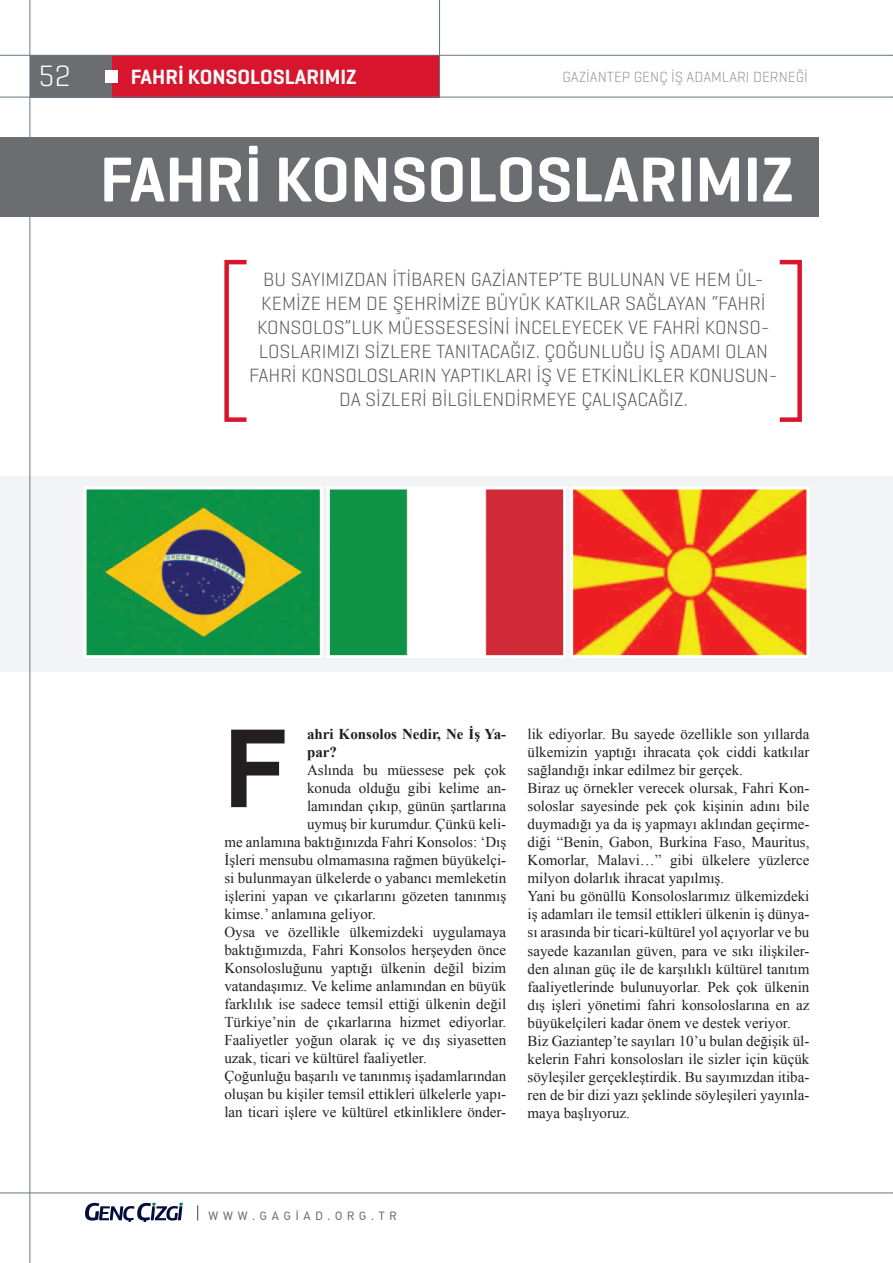
<style>
.page{position:relative;width:893px;height:1263px;background:#fff}
.page>*{position:absolute;margin:0;border:0;box-sizing:border-box;transform-origin:0 0}
.t1{font:700 112.5px "PF Din Display Pro";color:#231f20}
.t2{font:600 64.5px "Geogrotesque";color:#fff}
.t3{font:300 30px "Geogrotesque";color:#fff}
.t4{font:600 21px "Geogrotesque";color:#fff}
.t5{font:300 19.5px/24px "Geogrotesque";color:#57585a}
.t6{font:15px/18px "Times New Roman";color:#231f20}
.t7{font:300 15px "Geogrotesque";color:#939598}
.t8{font:700 15px/18px "Times New Roman";color:#231f20}
.t9{font:12px "PF Din Text Pro";letter-spacing:.4em;color:#6c6d70}
</style>
<div class="page">
<div style="left:0;top:477px;width:893px;height:195px;background:#f2f3f4"></div>
<svg style="left:85px;top:1202px;width:98px;height:20px"></svg>
<svg style="left:197px;top:1205px;width:1px;height:15px"></svg>
<hr style="left:0;top:1192px;width:893px;height:1px;background:#647882">
<div style="left:111px;top:55px;width:329px;height:42px;background:#d7162e"></div>
<div style="left:0;top:137px;width:819px;height:80px;background:#6c6d70"></div>
<div style="left:30px;top:55px;width:81px;height:42px;background:#6c6d70"></div>
<div style="left:105px;top:70px;width:13px;height:13px;background:#fff"></div>
<hr style="left:0;top:55px;width:893px;height:1px;background:#647882">
<hr style="left:30px;top:0;width:1px;height:1263px;background:#647882">
<hr style="left:439px;top:0;width:1px;height:97px;background:#647882">
<hr style="left:0;top:97px;width:893px;height:1px;background:#647882">
<div style="left:224px;top:260px;width:25px;height:162px;border:4px solid #d7162e"></div>
<div style="left:777px;top:260px;width:25px;height:162px;border:4px solid #d7162e"></div>
<img style="left:88px;top:490px;width:231px;height:164px">
<div style="left:84px;top:486px;width:239px;height:172px;border:3px solid #fff"></div>
<img style="left:331px;top:490px;width:231px;height:164px">
<div style="left:327px;top:486px;width:239px;height:172px;border:3px solid #fff"></div>
<img style="left:574px;top:490px;width:231px;height:164px">
<div style="left:570px;top:486px;width:239px;height:172px;border:3px solid #fff"></div>
<h3 class="t3" style="left:38px;top:57px;width:34px">52</h3>
<h3 class="t4" style="left:131px;top:64px;width:227px">FAHRİ KONSOLOSLARIMIZ</h3>
<p class="t7" style="left:562px;top:67px;width:247px">GAZİANTEP GENÇ İŞ ADAMLARI DERNEĞİ</p>
<h2 class="t2" style="left:100px;top:139px;width:695px">FAHRİ KONSOLOSLARIMIZ</h2>
<h3 class="t5" style="left:263px;top:267px;width:68px">BU SAYIMIZDAN</h3>
<h3 class="t5" style="left:392px;top:267px;width:10px">ITIBAREN</h3>
<h3 class="t5" style="left:471px;top:267px;width:22px">GAZIANTEP</h3>
<h3 class="t5" style="left:559px;top:267px;width:84px">’TE BULUNAN</h3>
<h3 class="t5" style="left:670px;top:267px;width:95px">VE HEM ÜL-</h3>
<h3 class="t5" style="left:261px;top:291px;width:21px">KEMIZE</h3>
<h3 class="t5" style="left:325px;top:291px;width:111px">HEM DE ŞEHRIMIZE</h3>
<h3 class="t5" style="left:486px;top:291px;width:109px">B ÜYÜK KATKILAR</h3>
<h3 class="t5" style="left:625px;top:291px;width:22px">SAĞLA</h3>
<h3 class="t5" style="left:257px;top:291px;width:514px;text-indent:419px">YAN “FAHRI<br>KONSOLOS”LUK MÜESSESESINI INCELEYECEK VE FAHRI KONSO-<br>LOSLARIMIZI</h3>
<h3 class="t5" style="left:364px;top:339px;width:21px">SIZLERE</h3>
<h3 class="t5" style="left:436px;top:339px;width:10px">TANITA</h3>
<h3 class="t5" style="left:490px;top:339px;width:21px">CAĞIZ</h3>
<h3 class="t5" style="left:536px;top:339px;width:145px">. ÇOĞUNLUĞU IŞ ADAMI</h3>
<h3 class="t5" style="left:725px;top:339px;width:22px">OLAN</h3>
<h3 class="t5" style="left:249px;top:363px;width:150px">FAHRI KONSOLOSLARIN</h3>
<h3 class="t5" style="left:441px;top:363px;width:19px">YAPTI</h3>
<h3 class="t5" style="left:485px;top:363px;width:20px">KLARI</h3>
<h3 class="t5" style="left:536px;top:363px;width:128px">IŞ VE ETKINLI KLER</h3>
<h3 class="t5" style="left:689px;top:363px;width:90px">KONUSUN-</h3>
<h3 class="t5" style="left:339px;top:387px;width:47px">DA SIZLERI</h3>
<h3 class="t5" style="left:432px;top:387px;width:11px">BILGILENDIRME</h3>
<h3 class="t5" style="left:557px;top:387px;width:35px">YE ÇALIŞA</h3>
<h3 class="t5" style="left:637px;top:387px;width:21px">CAĞIZ</h3>
<h3 class="t5" style="left:684px;top:387px;width:6px">.</h3>
<p class="t8" style="left:307px;top:725px;width:201px">ahri Konsolos Nedir, Ne İş Ya&shy;par?</p>
<p class="t6" style="left:307px;top:761px;width:201px">Aslında bu müessese pek çok</p>
<p class="t6" style="left:307px;top:779px;width:201px">konuda olduğu gibi kelime an-</p>
<p class="t6" style="left:307px;top:797px;width:201px">lamından çıkıp, günün şartlarına</p>
<p class="t6" style="left:307px;top:815px;width:201px">uymuş bir kurumdur. Çünkü keli-</p>
<p class="t6" style="left:224px;top:833px;width:283px">me anlamına baktığınızda Fahri Konsolos: ‘Dış</p>
<p class="t6" style="left:224px;top:851px;width:283px">İşleri mensubu olmamasına rağmen büyükelçi-</p>
<p class="t6" style="left:224px;top:869px;width:283px">si bulunmayan ülkelerde o yabancı memleketin</p>
<p class="t6" style="left:224px;top:887px;width:283px">işlerini yapan ve çıkarlarını gözeten tanınmış</p>
<p class="t6" style="left:224px;top:905px;width:153px">kimse.’ anlamına geliyor.</p>
<p class="t6" style="left:224px;top:923px;width:283px">Oysa ve özellikle ülkemizdeki uygulamaya</p>
<p class="t6" style="left:224px;top:941px;width:283px">baktığımızda, Fahri Konsolos herşeyden önce</p>
<p class="t6" style="left:224px;top:959px;width:283px">Konsolosluğunu yaptığı ülkenin değil bizim</p>
<p class="t6" style="left:224px;top:977px;width:283px">vatandaşımız. Ve kelime anlamından en büyük</p>
<p class="t6" style="left:224px;top:995px;width:283px">farklılık ise sadece temsil ettiği ülkenin değil</p>
<p class="t6" style="left:224px;top:1013px;width:283px">Türkiye’nin de çıkarlarına hizmet ediyorlar.</p>
<p class="t6" style="left:224px;top:1031px;width:283px">Faaliyetler yoğun olarak iç ve dış siyasetten</p>
<p class="t6" style="left:224px;top:1049px;width:204px">uzak, ticari ve kültürel faaliyetler.</p>
<p class="t6" style="left:224px;top:1067px;width:283px">Çoğunluğu başarılı ve tanınmış işadamlarından</p>
<p class="t6" style="left:224px;top:1085px;width:283px">oluşan bu kişiler temsil ettikleri ülkelerle yapı-</p>
<p class="t6" style="left:224px;top:1103px;width:283px">lan ticari işlere ve kültürel etkinliklere önder-</p>
<h1 class="t1" style="left:224px;top:700px;width:63px">F</h1>
<p class="t6" style="left:528px;top:725px;width:283px">lik ediyorlar. Bu sayede özellikle son yıllarda ülkemizin yaptığı ihracata çok ciddi katkılar sağlandığı inkar edilmez bir gerçek.<br>Biraz uç örnekler verecek olursak, Fahri Kon&shy;soloslar sayesinde pek çok kişinin adını bile duymadığı ya da iş yapmayı aklından geçirme&shy;diği “Benin, Gabon, Burkina Faso, Mauritus, Komorlar, Malavi…” gibi ülkelere yüzlerce milyon dolarlık ihracat yapılmış.<br>Yani bu gönüllü Konsoloslarımız ülkemizdeki iş adamları ile temsil ettikleri ülkenin iş dünya&shy;sı arasında bir ticari-kültürel yol açıyorlar ve bu sayede kazanılan güven, para ve sıkı ilişkiler&shy;den alınan güç ile de karşılıklı kültürel tanıtım faaliyetlerinde bulunuyorlar. Pek çok ülkenin dış işleri yönetimi fahri konsoloslarına en az büyükelçileri kadar önem ve destek veriyor.<br>Biz Gaziantep’te sayıları 10’u bulan değişik ül&shy;kelerin Fahri konsolosları ile sizler için küçük söyleşiler gerçekleştirdik. Bu sayımızdan itiba&shy;ren de bir dizi yazı şeklinde söyleşileri yayınla&shy;maya başlıyoruz.</p>
<p class="t9" style="left:209px;top:1209px;width:190px">WWW.GAGİAD.ORG.TR</p>
</div>
